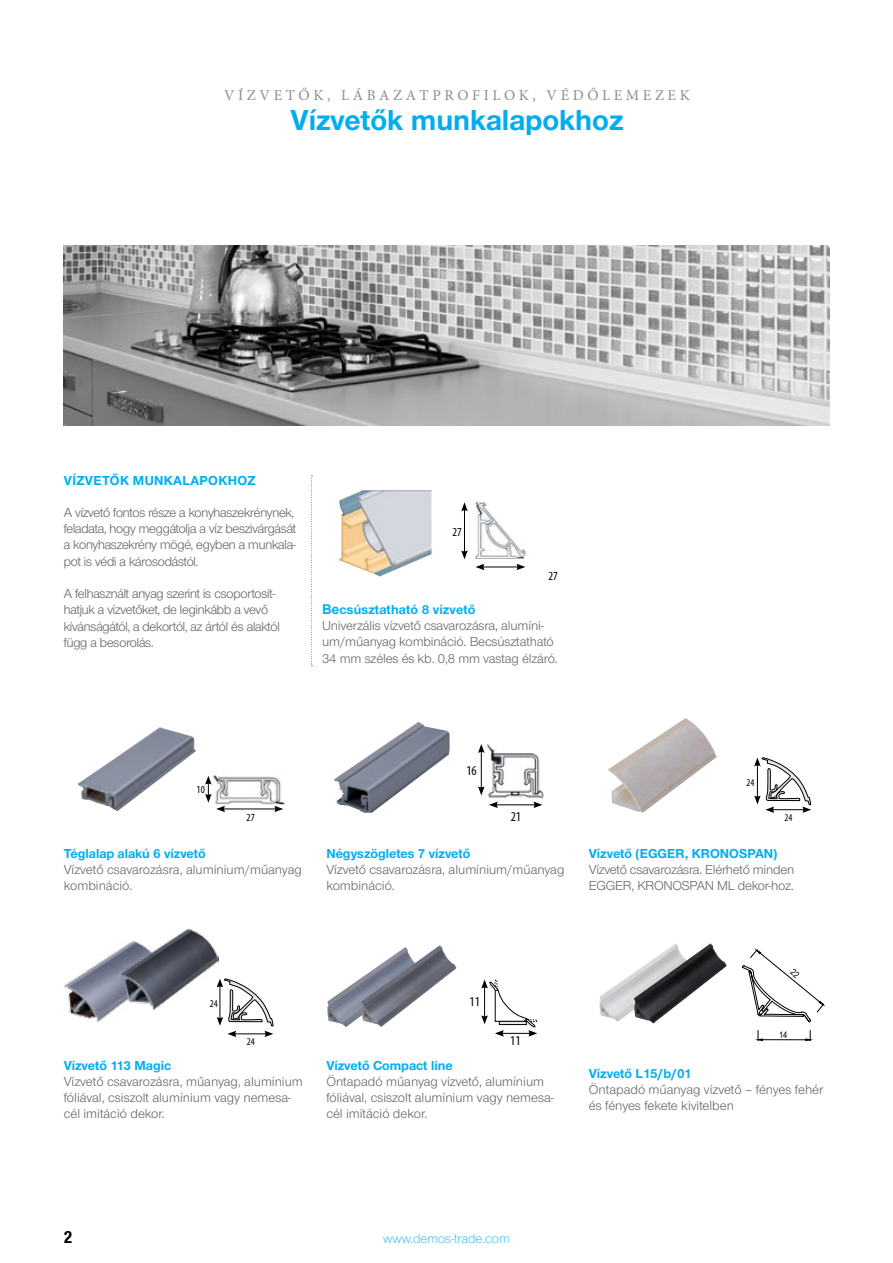
<style>
.page{position:relative;width:893px;height:1263px;background:#fff}
.page>*{position:absolute;margin:0;border:0;box-sizing:border-box;transform-origin:0 0}
.t1{font:700 30px "Nimbus Sans Novus TOT";color:#00aeef}
.t2{font:18px "Nimbus Sans Novus TOT Bol Con";color:#000}
.t3{font:15px "Minion Pro";letter-spacing:.24em;color:#8a8c8e}
.t4{font:13.5px/16.2px "Nimbus Sans Novus TOT";color:#636466}
.t5{font:13.5px/16.2px "Nimbus Sans Novus DOT";letter-spacing:-.01em;color:#636466}
.t6{font:700 13.5px "Nimbus Sans Novus TOT";color:#00aeef}
.t7{font:13.5px/16.2px "Nimbus Sans Novus TOT";letter-spacing:-.02em;color:#636466}
.t8{font:700 13.5px "Nimbus Sans Novus TOT";letter-spacing:.025em;color:#00aeef}
.t9{font:300 13.5px "Nimbus Sans Novus TOT";color:#00aeef}
.t10{font:condensed 13.5px "Myriad Pro";color:#000}
.t11{font:condensed 12.3px "Myriad Pro";color:#000}
.t12{font:condensed 10.8px "Myriad Pro";color:#000}
.t13{font:condensed 10.35px "Myriad Pro";color:#000}
.s1{font-family:"Arial";font-weight:700;color:#00aeef}
.s2{font-weight:700;color:#00aeef}
</style>
<div class="page">
<img style="left:64px;top:245px;width:765px;height:180px">
<img style="left:339px;top:490px;width:92px;height:87px">
<img style="left:475px;top:501px;width:51px;height:58px">
<hr style="left:464px;top:509px;width:1px;height:44px;background:#000">
<svg style="left:461px;top:502px;width:7px;height:9px"></svg>
<svg style="left:461px;top:550px;width:7px;height:9px"></svg>
<hr style="left:482px;top:567px;width:37px;height:1px;background:#000">
<svg style="left:475px;top:564px;width:9px;height:6px"></svg>
<svg style="left:516px;top:564px;width:9px;height:6px"></svg>
<img style="left:78px;top:727px;width:118px;height:84px">
<img style="left:213px;top:775px;width:72px;height:30px">
<hr style="left:223px;top:809px;width:54px;height:1px;background:#000">
<svg style="left:205px;top:776px;width:20px;height:36px"></svg>
<svg style="left:274px;top:806px;width:9px;height:6px"></svg>
<img style="left:334px;top:722px;width:116px;height:91px">
<img style="left:481px;top:744px;width:63px;height:55px">
<hr style="left:481px;top:750px;width:1px;height:39px;background:#000">
<svg style="left:478px;top:744px;width:7px;height:9px"></svg>
<svg style="left:478px;top:786px;width:7px;height:9px"></svg>
<hr style="left:495px;top:804px;width:41px;height:1px;background:#000">
<svg style="left:533px;top:801px;width:9px;height:7px"></svg>
<svg style="left:489px;top:801px;width:9px;height:7px"></svg>
<img style="left:608px;top:718px;width:109px;height:95px">
<svg style="left:754px;top:757px;width:57px;height:56px"></svg>
<img style="left:64px;top:949px;width:91px;height:72px">
<img style="left:119px;top:929px;width:99px;height:80px">
<svg style="left:217px;top:976px;width:57px;height:61px"></svg>
<img style="left:327px;top:977px;width:35px;height:50px">
<img style="left:362px;top:945px;width:94px;height:82px">
<svg style="left:481px;top:979px;width:56px;height:58px"></svg>
<img style="left:600px;top:973px;width:34px;height:49px">
<img style="left:634px;top:943px;width:93px;height:80px">
<hr style="left:758px;top:1039px;width:52px;height:1px;background:#000">
<svg style="left:805px;top:1030px;width:6px;height:11px"></svg>
<svg style="left:757px;top:1030px;width:6px;height:11px"></svg>
<svg style="left:311px;top:476px;width:1px;height:190px"></svg>
<svg style="left:742px;top:949px;width:82px;height:73px"></svg>
<p class="t3" style="left:224px;top:86px;width:467px">VÍZVETŐK, LÁBAZATPROFILOK, VÉDŐLEMEZEK</p>
<h1 class="t1" style="left:291px;top:102px;width:334px">Vízvetők munkalapokhoz</h1>
<p class="t8" style="left:64px;top:472px;width:193px">VÍZVETŐK MUNKALAPOKHOZ</p>
<p class="t5" style="left:64px;top:505px;width:234px">A vízvető fontos része a konyhaszekrénynek, feladata, hogy meggátolja a víz beszivárgását a konyhaszekrény mögé, egyben a munkala&shy;pot is védi a károsodástól.</p>
<p class="t5" style="left:64px;top:586px;width:217px">A felhasznált anyag szerint is csoportosít&shy;hatjuk a vízvetőket, de leginkább a vevő kívánságától, a dekortól, az ártól és alaktól függ a besorolás.</p>
<p class="t11" style="left:452px;top:525px;width:11px">27</p>
<p class="t11" style="left:548px;top:569px;width:11px">27</p>
<p class="t4" style="left:322px;top:602px;width:237px"><span class="s1">Be</span><span class="s2">csúsztatható 8 vízvető<br></span>Univerzális vízvető csavarozásra, alumíni&shy;um/műanyag kombináció. Becsúsztatható 34 mm széles és kb. 0,8 mm vastag élzáró.</p>
<p class="t12" style="left:197px;top:783px;width:10px">10</p>
<p class="t12" style="left:247px;top:811px;width:10px">27</p>
<p class="t6" style="left:64px;top:845px;width:144px">Téglalap alakú 6 vízvető</p>
<p class="t4" style="left:64px;top:861px;width:240px">Vízvető csavarozásra, alumínium/műanyag kombináció.</p>
<p class="t10" style="left:466px;top:762px;width:12px">16</p>
<p class="t10" style="left:511px;top:808px;width:12px">21</p>
<p class="t6" style="left:326px;top:845px;width:146px">Négyszögletes 7 vízvető</p>
<p class="t4" style="left:326px;top:861px;width:240px">Vízvető csavarozásra, alumínium/műanyag kombináció.</p>
<p class="t13" style="left:746px;top:776px;width:9px">24</p>
<p class="t13" style="left:784px;top:811px;width:9px">24</p>
<p class="t6" style="left:589px;top:845px;width:190px">Vízvető (EGGER, KRONOSPAN)</p>
<p class="t7" style="left:589px;top:861px;width:207px">Vízvető csavarozásra. Elérhető minden<br>EGGER, KRONOSPAN ML dekor-hoz.</p>
<p class="t13" style="left:210px;top:997px;width:9px">24</p>
<p class="t10" style="left:470px;top:994px;width:12px">11</p>
<p class="t13" style="left:247px;top:1035px;width:9px">24</p>
<p class="t10" style="left:510px;top:1032px;width:12px">11</p>
<p class="t6" style="left:64px;top:1057px;width:109px">Vízvető 113 Magic</p>
<p class="t4" style="left:64px;top:1073px;width:241px">Vízvető csavarozásra, műanyag, alumínium fóliával, csiszolt alumínium vagy nemesa&shy;cél imitáció dekor.</p>
<p class="t6" style="left:326px;top:1057px;width:128px">Vízvető Compact line</p>
<p class="t4" style="left:326px;top:1073px;width:229px">Öntapadó műanyag vízvető, alumínium fóliával, csiszolt alumínium vagy nemesa&shy;cél imitáció dekor.</p>
<p class="t6" style="left:589px;top:1065px;width:104px">Vízvető L15/b/01</p>
<p class="t4" style="left:589px;top:1081px;width:236px">Öntapadó műanyag vízvető – fényes fehér és fényes fekete kivitelben</p>
<h2 class="t2" style="left:64px;top:1226px;width:10px">2</h2>
<p class="t9" style="left:383px;top:1230px;width:128px">www.demos‑trade.com</p>
</div>
